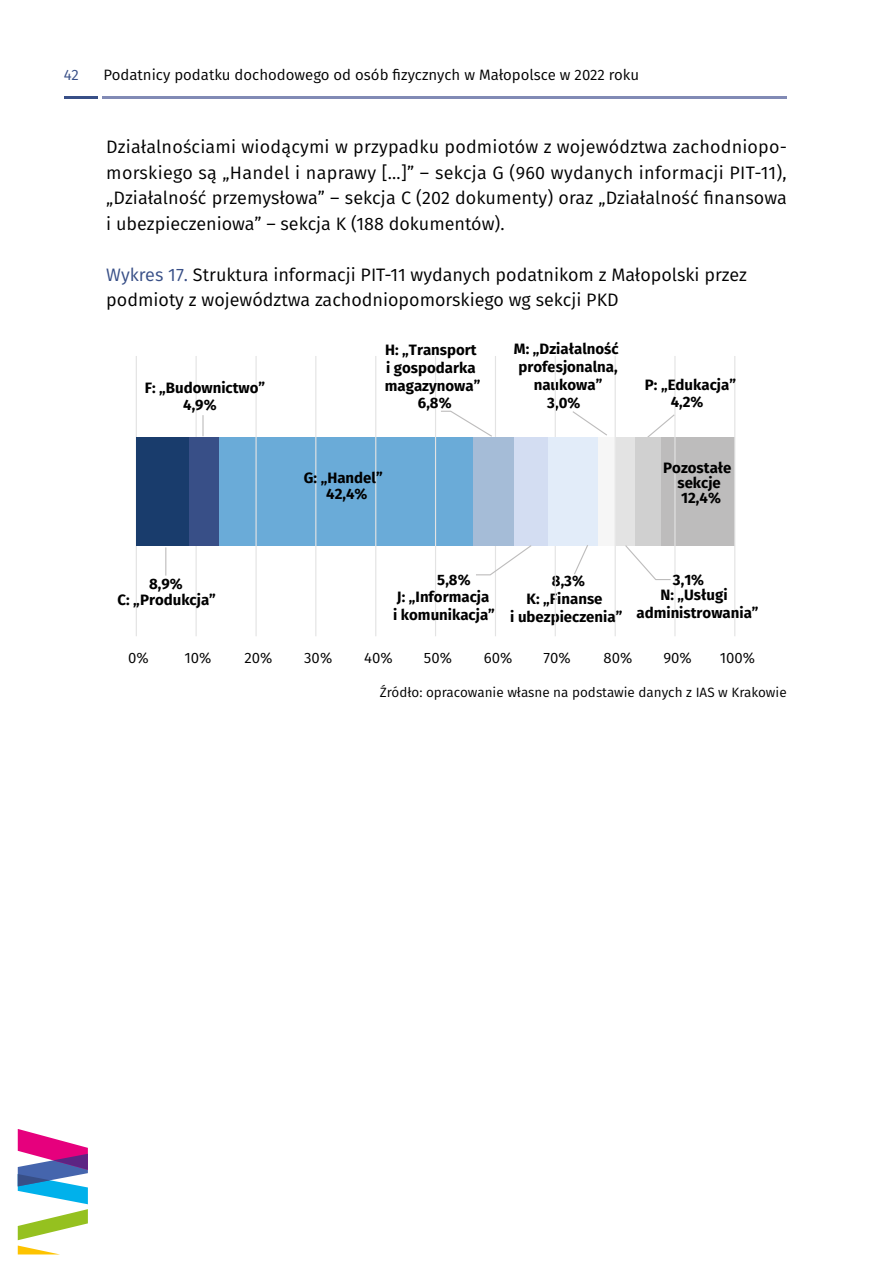
<style>
.page{position:relative;width:893px;height:1263px;background:#fff}
.page>*{position:absolute;margin:0;border:0;box-sizing:border-box;transform-origin:0 0}
.t1{font:18px/25.5px "Fira Sans";color:#000;text-align:justify}
.t2{font:700 15px/16.5px "Fira Sans";color:#000;text-align:center}
.t3{font:15px "Fira Sans";color:#000}
.t4{font:15px "Fira Sans";color:#384f87}
.t5{font:13.5px "Fira Sans";color:#000}
.s1{color:#384f87}
</style>
<div class="page">
<svg style="left:18px;top:1129px;width:70px;height:125px"></svg>
<hr style="left:65px;top:97px;width:33px;height:2px;background:#384f87">
<hr style="left:103px;top:97px;width:684px;height:2px;background:#818ab5">
<hr style="left:202px;top:415px;width:2px;height:21px;background:#bdbcbc">
<div style="left:660px;top:437px;width:75px;height:108px;background:#bdbcbc"></div>
<div style="left:598px;top:437px;width:18px;height:108px;background:#f6f6f6"></div>
<div style="left:219px;top:437px;width:254px;height:108px;background:#6aabd8"></div>
<hr style="left:734px;top:356px;width:1px;height:280px;background:#e3e3e3">
<hr style="left:674px;top:356px;width:1px;height:280px;background:#e3e3e3">
<hr style="left:615px;top:356px;width:1px;height:280px;background:#e3e3e3">
<hr style="left:435px;top:356px;width:1px;height:280px;background:#e3e3e3">
<hr style="left:375px;top:356px;width:1px;height:280px;background:#e3e3e3">
<hr style="left:315px;top:356px;width:1px;height:280px;background:#e3e3e3">
<hr style="left:255px;top:356px;width:2px;height:280px;background:#e3e3e3">
<svg style="left:165px;top:547px;width:1px;height:29px"></svg>
<hr style="left:136px;top:356px;width:1px;height:280px;background:#e3e3e3">
<hr style="left:196px;top:356px;width:1px;height:280px;background:#e3e3e3">
<div style="left:136px;top:437px;width:54px;height:109px;background:#193c6c"></div>
<div style="left:190px;top:437px;width:29px;height:108px;background:#384f87"></div>
<hr style="left:495px;top:356px;width:1px;height:280px;background:#e3e3e3">
<hr style="left:555px;top:356px;width:1px;height:280px;background:#e3e3e3">
<div style="left:473px;top:437px;width:41px;height:108px;background:#a5bcd7"></div>
<div style="left:514px;top:437px;width:35px;height:108px;background:#d3ddf2"></div>
<div style="left:549px;top:437px;width:49px;height:108px;background:#e2ecf9"></div>
<svg style="left:475px;top:545px;width:58px;height:31px"></svg>
<svg style="left:441px;top:410px;width:51px;height:27px"></svg>
<svg style="left:573px;top:411px;width:34px;height:25px"></svg>
<svg style="left:647px;top:413px;width:29px;height:26px"></svg>
<div style="left:616px;top:437px;width:19px;height:108px;background:#e3e3e3"></div>
<div style="left:635px;top:437px;width:25px;height:108px;background:#d0d0d0"></div>
<svg style="left:624px;top:544px;width:48px;height:36px"></svg>
<svg style="left:573px;top:545px;width:16px;height:30px"></svg>
<p class="t4" style="left:64px;top:64px;width:16px">42</p>
<p class="t3" style="left:104px;top:64px;width:537px">Podatnicy podatku dochodowego od osób fzycznych w Małopolsce w 2022 roku</p>
<p class="t1" style="left:106px;top:134px;width:682px">Działalnościami wiodącymi w przypadku podmiotów z województwa zachodniopo&shy;morskiego są „Handel i naprawy […]” – sekcja G (960 wydanych informacji PIT-11), „Działalność przemysłowa” – sekcja C (202 dokumenty) oraz „Działalność fnansowa i ubezpieczeniowa” – sekcja K (188 dokumentów).</p>
<p class="t1" style="left:106px;top:261px;width:642px"><span class="s1">Wykres 17.</span> Struktura informacji PIT-11 wydanych podatnikom z Małopolski przez podmioty z województwa zachodniopomorskiego wg sekcji PKD</p>
<p class="t2" style="left:385px;top:341px;width:93px">H: „Transport</p>
<p class="t2" style="left:514px;top:340px;width:106px">M: „Działalno…—</p>
<p class="t2" style="left:386px;top:359px;width:91px">i gospodarka</p>
<p class="t2" style="left:518px;top:358px;width:101px">profesjonalna,</p>
<p class="t2" style="left:534px;top:376px;width:70px">naukowa”</p>
<p class="t2" style="left:183px;top:395px;width:35px">4,9%</p>
<p class="t2" style="left:645px;top:376px;width:93px">P: „Edukacja”<br>4,2%</p>
<p class="t2" style="left:145px;top:378px;width:122px">F: „Budownictwo”</p>
<p class="t2" style="left:385px;top:377px;width:97px">magazynowa”<br>6,8%</p>
<p class="t2" style="left:547px;top:393px;width:35px">3,0%</p>
<p class="t2" style="left:304px;top:468px;width:80px">G: „Handel”<br>42,4%</p>
<p class="t2" style="left:663px;top:459px;width:70px;line-height:15px">Pozostałe sekcje<br>12,4%</p>
<p class="t2" style="left:149px;top:574px;width:35px">8,9%</p>
<p class="t2" style="left:437px;top:570px;width:35px">5,8%</p>
<p class="t2" style="left:552px;top:571px;width:34px">8,3%</p>
<p class="t2" style="left:397px;top:587px;width:94px">J: „Informacja</p>
<p class="t2" style="left:527px;top:590px;width:77px">K: „Finanse</p>
<p class="t2" style="left:393px;top:605px;width:103px">i komunikacja”</p>
<p class="t2" style="left:118px;top:591px;width:100px">C: „Produkcja”</p>
<p class="t2" style="left:510px;top:608px;width:114px">i ubezpieczenia”</p>
<p class="t2" style="left:673px;top:570px;width:33px">3,1%</p>
<p class="t2" style="left:636px;top:585px;width:124px;line-height:18px">N: „Usługi administrowania”</p>
<p class="t3" style="left:128px;top:647px;width:22px">0%</p>
<p class="t3" style="left:184px;top:647px;width:29px">10%</p>
<p class="t3" style="left:244px;top:647px;width:29px">20%</p>
<p class="t3" style="left:304px;top:647px;width:30px">30%</p>
<p class="t3" style="left:364px;top:647px;width:30px">40%</p>
<p class="t3" style="left:424px;top:647px;width:30px">50%</p>
<p class="t3" style="left:484px;top:647px;width:30px">60%</p>
<p class="t3" style="left:544px;top:647px;width:29px">70%</p>
<p class="t3" style="left:603px;top:647px;width:30px">80%</p>
<p class="t3" style="left:663px;top:647px;width:30px">90%</p>
<p class="t3" style="left:720px;top:647px;width:37px">100%</p>
<p class="t5" style="left:380px;top:682px;width:408px">Źródło: opracowanie własne na podstawie danych z IAS w Krakowie</p>
</div>
